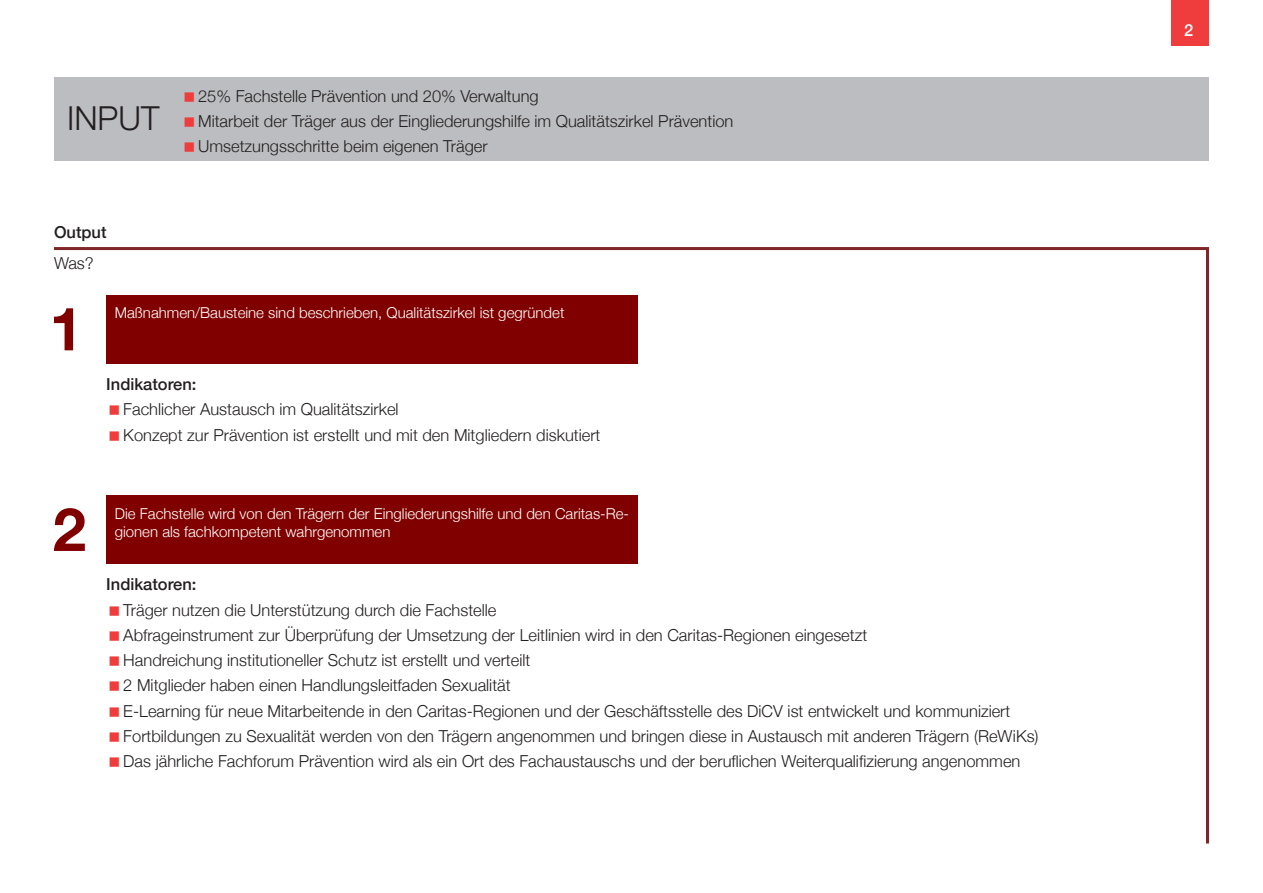
<style>
.page{position:relative;width:1263px;height:893px;background:#fff}
.page>*{position:absolute;margin:0;border:0;box-sizing:border-box;transform-origin:0 0}
.Überschrift_1{font:300 33px "Helvetica Neue";color:#231f20}
.t1{font:300 16.5px "Helvetica Neue";color:#231f20}
.t2{font:500 16.5px "Helvetica Neue";color:#231f20}
.t3{font:500 16.5px "Helvetica Neue";color:#fff}
.Treppe{font:300 15px/18px "Helvetica Neue";color:#fff}
</style>
<div class="page">
<div style="left:1171px;top:0;width:38px;height:45px;background:#ee3d3c"></div>
<div style="left:106px;top:495px;width:532px;height:68px;background:#800000"></div>
<svg style="left:54px;top:508px;width:31px;height:43px"></svg>
<svg style="left:54px;top:308px;width:19px;height:42px"></svg>
<div style="left:106px;top:295px;width:532px;height:68px;background:#800000"></div>
<div style="left:54px;top:77px;width:1154px;height:84px;background:#bcbdc0"></div>
<hr style="left:1206px;top:249px;width:3px;height:594px;background:#802626">
<hr style="left:54px;top:247px;width:1155px;height:3px;background:#802626">
<p class="Überschrift_1" style="left:67px;top:92px;width:94px">INPUT</p>
<p class="t2" style="left:54px;top:219px;width:54px">Output</p>
<p class="t1" style="left:54px;top:250px;width:41px">Was?</p>
<p class="t1" style="left:198px;top:83px;width:342px">25% Fachstelle Prävention und 20% Verwaltung</p>
<p class="t1" style="left:198px;top:108px;width:537px">Mitarbeit der Träger aus der Eingliederungshilfe im Qualitätszirkel Prävention</p>
<p class="t1" style="left:198px;top:133px;width:291px">Umsetzungsschritte beim eigenen Träger</p>
<p class="Treppe" style="left:115px;top:303px;width:451px">Maßnahmen/Bausteine sind beschrieben, Qualitätszirkel ist gegründet</p>
<p class="t2" style="left:106px;top:371px;width:92px">Indikatoren:</p>
<p class="t1" style="left:123px;top:396px;width:277px">Fachlicher Austausch im Qualitätszirkel</p>
<p class="t1" style="left:123px;top:421px;width:479px">Konzept zur Prävention ist erstellt und mit den Mitgliedern diskutiert</p>
<p class="Treppe" style="left:115px;top:503px;width:516px">Die Fachstelle wird von den Trägern der Eingliederungshilfe und den Caritas-Re&shy;gionen als fachkompetent wahrgenommen</p>
<p class="t2" style="left:106px;top:571px;width:92px">Indikatoren:</p>
<p class="t1" style="left:123px;top:596px;width:375px">Träger nutzen die Unterstützung durch die Fachstelle</p>
<p class="t1" style="left:123px;top:622px;width:745px">Abfrageinstrument zur Überprüfung der Umsetzung der Leitlinien wird in den Caritas-Regionen eingesetzt</p>
<p class="t1" style="left:123px;top:647px;width:409px">Handreichung institutioneller Schutz ist erstellt und verteilt</p>
<p class="t1" style="left:123px;top:672px;width:389px">2 Mitglieder haben einen Handlungsleitfaden Sexualität</p>
<p class="t1" style="left:123px;top:697px;width:888px">E-Learning für neue Mitarbeitende in den Caritas-Regionen und der Geschäftsstelle des DiCV ist entwickelt und kommuniziert</p>
<p class="t1" style="left:123px;top:723px;width:917px">Fortbildungen zu Sexualität werden von den Trägern angenommen und bringen diese in Austausch mit anderen Trägern (ReWiKs)</p>
<p class="t1" style="left:123px;top:748px;width:899px">Das jährliche Fachforum Prävention wird als ein Ort des Fachaustauschs und der beruflichen Weiterqualifizierung angenommen</p>
<p class="t3" style="left:1184px;top:17px;width:11px">2</p>
</div>
